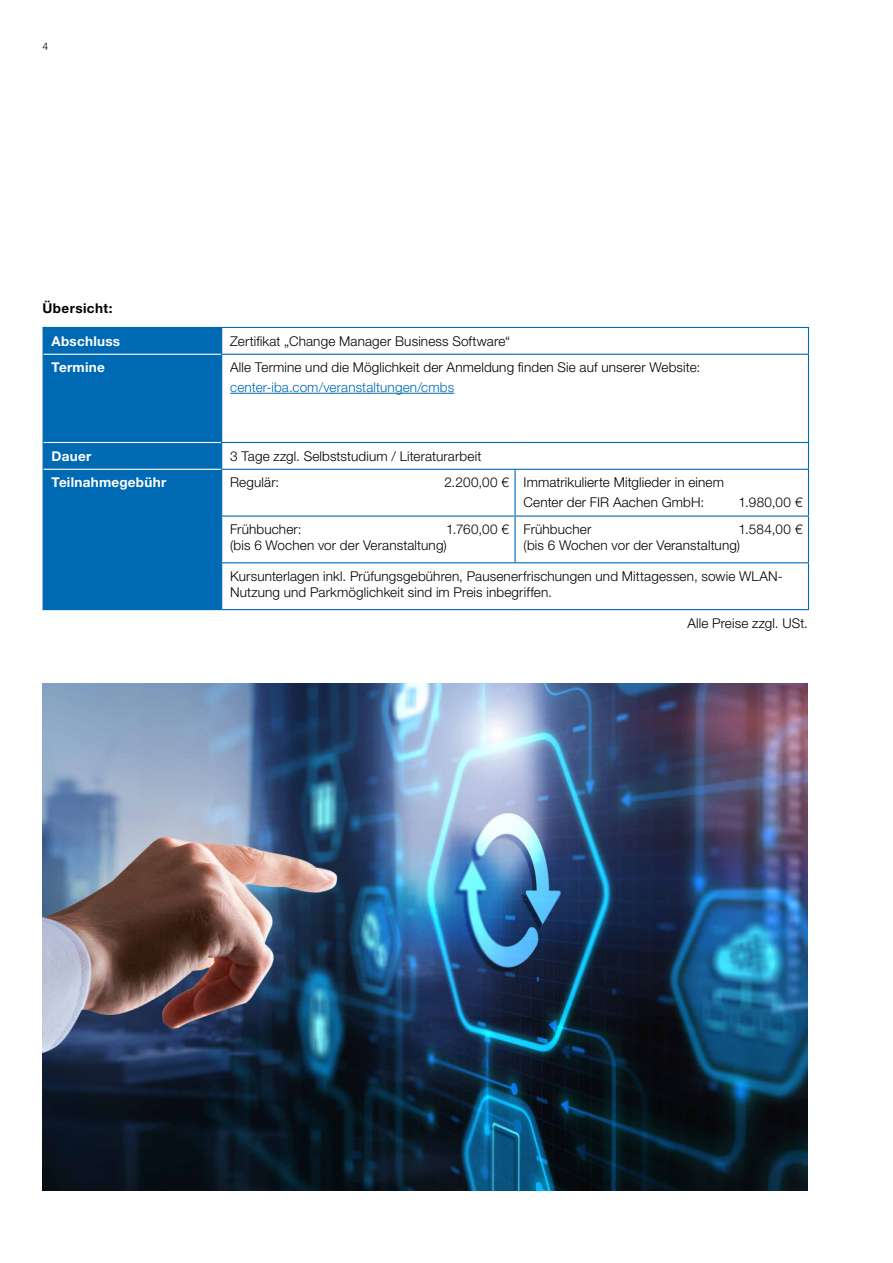
<style>
.page{position:relative;width:893px;height:1263px;background:#fff}
.page>*{position:absolute;margin:0;border:0;box-sizing:border-box;transform-origin:0 0}
.t1{font:300 13.5px/16.2px "Helvetica Neue LT Std";letter-spacing:.01em;color:#000}
.t2{font:700 13.5px "Helvetica Neue LT Std";letter-spacing:.02em;color:#fff}
.t3{font:300 13.5px "Helvetica Neue LT Std";letter-spacing:.01em;color:#0069b4}
.t4{font:700 13.5px "Helvetica Neue LT Std";letter-spacing:.03em;color:#000}
.t5{font:300 10.5px "Helvetica Neue LT Std";color:#000}
</style>
<div class="page">
<div style="left:44px;top:328px;width:177px;height:281px;background:#0069b4"></div>
<hr style="left:43px;top:327px;width:179px;height:1px;background:#0069b4">
<svg style="left:43px;top:328px;width:1px;height:26px"></svg>
<svg style="left:221px;top:328px;width:1px;height:26px"></svg>
<hr style="left:43px;top:354px;width:1px;height:88px;background:#0069b4">
<hr style="left:221px;top:355px;width:1px;height:87px;background:#0069b4">
<svg style="left:43px;top:442px;width:1px;height:27px"></svg>
<svg style="left:221px;top:443px;width:1px;height:26px"></svg>
<hr style="left:43px;top:469px;width:1px;height:47px;background:#0069b4">
<hr style="left:221px;top:470px;width:1px;height:45px;background:#0069b4">
<hr style="left:43px;top:516px;width:1px;height:46px;background:#0069b4">
<hr style="left:221px;top:517px;width:1px;height:45px;background:#0069b4">
<hr style="left:43px;top:562px;width:179px;height:1px;background:#0069b4">
<hr style="left:43px;top:563px;width:1px;height:46px;background:#0069b4">
<hr style="left:221px;top:563px;width:1px;height:46px;background:#0069b4">
<hr style="left:43px;top:609px;width:179px;height:1px;background:#0069b4">
<hr style="left:44px;top:354px;width:177px;height:1px;background:#fff">
<hr style="left:44px;top:442px;width:177px;height:1px;background:#fff">
<hr style="left:44px;top:469px;width:177px;height:1px;background:#fff">
<hr style="left:222px;top:327px;width:293px;height:1px;background:#0069b4">
<hr style="left:515px;top:327px;width:294px;height:1px;background:#0069b4">
<svg style="left:808px;top:328px;width:1px;height:26px"></svg>
<hr style="left:221px;top:354px;width:294px;height:1px;background:#0069b4">
<hr style="left:515px;top:354px;width:294px;height:1px;background:#0069b4">
<hr style="left:808px;top:355px;width:1px;height:87px;background:#0069b4">
<hr style="left:221px;top:442px;width:294px;height:1px;background:#0069b4">
<hr style="left:515px;top:442px;width:294px;height:1px;background:#0069b4">
<svg style="left:808px;top:443px;width:1px;height:26px"></svg>
<hr style="left:221px;top:469px;width:294px;height:1px;background:#0069b4">
<hr style="left:515px;top:469px;width:294px;height:1px;background:#0069b4">
<hr style="left:514px;top:470px;width:2px;height:45px;background:#0069b4">
<hr style="left:808px;top:470px;width:1px;height:45px;background:#0069b4">
<hr style="left:221px;top:515px;width:294px;height:2px;background:#0069b4">
<hr style="left:515px;top:515px;width:294px;height:2px;background:#0069b4">
<hr style="left:514px;top:517px;width:2px;height:45px;background:#0069b4">
<hr style="left:808px;top:517px;width:1px;height:45px;background:#0069b4">
<hr style="left:222px;top:562px;width:293px;height:1px;background:#0069b4">
<hr style="left:515px;top:562px;width:294px;height:1px;background:#0069b4">
<hr style="left:808px;top:563px;width:1px;height:46px;background:#0069b4">
<hr style="left:222px;top:609px;width:293px;height:1px;background:#0069b4">
<hr style="left:515px;top:609px;width:294px;height:1px;background:#0069b4">
<hr style="left:230px;top:393px;width:224px;height:1px;background:#0069b4">
<img style="left:43px;top:683px;width:765px;height:508px">
<p class="t5" style="left:43px;top:40px;width:7px">4</p>
<p class="t4" style="left:43px;top:300px;width:71px">Übersicht:</p>
<p class="t2" style="left:52px;top:332px;width:70px">Abschluss</p>
<p class="t1" style="left:230px;top:332px;width:282px">Zertifikat „Change Manager Business Software“</p>
<p class="t2" style="left:52px;top:359px;width:55px">Termine</p>
<p class="t1" style="left:230px;top:359px;width:471px">Alle Termine und die Möglichkeit der Anmeldung finden Sie auf unserer Website:</p>
<p class="t3" style="left:230px;top:379px;width:226px">center-iba.com/veranstaltungen/cmbs</p>
<p class="t2" style="left:52px;top:447px;width:41px">Dauer</p>
<p class="t1" style="left:230px;top:447px;width:253px">3 Tage zzgl. Selbststudium / Literaturarbeit</p>
<p class="t2" style="left:52px;top:474px;width:116px">Teilnahmegebühr</p>
<p class="t1" style="left:230px;top:474px;width:51px">Regulär:</p>
<p class="t1" style="left:524px;top:473px;width:202px;line-height:19.5px;text-indent:-79px">2.200,00 € Immatrikulierte Mitglieder in einem<br>Center der FIR Aachen GmbH:</p>
<p class="t1" style="left:738px;top:494px;width:66px">1.980,00 €</p>
<p class="t1" style="left:230px;top:521px;width:280px;text-indent:216px">1.760,00 € (bis 6 Wochen vor der Veranstaltung)</p>
<p class="t1" style="left:524px;top:521px;width:69px">Frühbucher</p>
<p class="t1" style="left:230px;top:521px;width:73px">Frühbucher:</p>
<p class="t1" style="left:524px;top:521px;width:280px;text-indent:215px">1.584,00 € (bis 6 Wochen vor der Veranstaltung)</p>
<p class="t1" style="left:230px;top:568px;width:554px">Kursunterlagen inkl. Prüfungsgebühren, Pausenerfrischungen und Mittagessen, sowie WLAN-<br>Nutzung und Parkmöglichkeit sind im Preis inbegriffen.</p>
<p class="t1" style="left:687px;top:615px;width:122px">Alle Preise zzgl. USt.</p>
</div>
